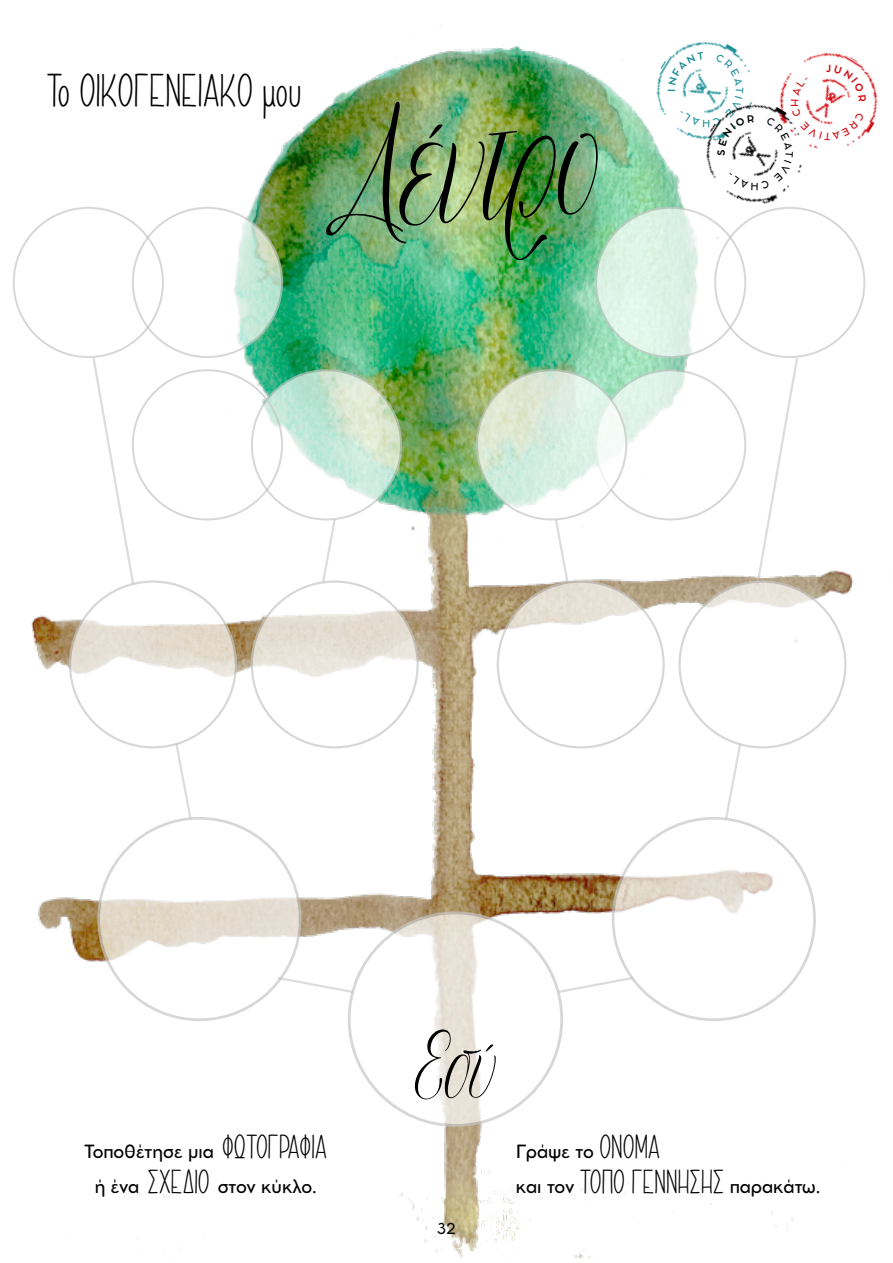
<style>
.page{position:relative;width:893px;height:1263px;background:#fff}
.page>*{position:absolute;margin:0;border:0;box-sizing:border-box;transform-origin:0 0}
.t1{font:158.85px "French Armoire";color:#000}
.t2{font:86.4px "French Armoire";color:#000}
.t3{font:700 37.35px "Juvenile";color:#000}
.t4{font:500 18px/34.5px "Cocomat Pro";color:#000}
.t5{font:500 15px "Cocomat Pro";color:#000}
.s1{font-family:"Juvenile";font-weight:700;font-size:27px}
</style>
<div class="page">
<img style="left:13px;top:45px;width:853px;height:1214px">
<svg style="left:349px;top:913px;width:213px;height:212px"></svg>
<svg style="left:99px;top:818px;width:201px;height:202px"></svg>
<svg style="left:613px;top:818px;width:201px;height:202px"></svg>
<svg style="left:70px;top:581px;width:166px;height:166px"></svg>
<svg style="left:133px;top:208px;width:149px;height:149px"></svg>
<svg style="left:596px;top:208px;width:149px;height:149px;fill:#e0f5e8"></svg>
<svg style="left:252px;top:370px;width:149px;height:149px"></svg>
<svg style="left:498px;top:581px;width:166px;height:166px"></svg>
<svg style="left:252px;top:581px;width:166px;height:166px"></svg>
<div style="left:680px;top:581px;width:165px;height:166px;background:#fff;border-radius:50%"></div>
<svg style="left:596px;top:370px;width:149px;height:149px"></svg>
<svg style="left:477px;top:370px;width:149px;height:149px"></svg>
<svg style="left:91px;top:356px;width:45px;height:230px"></svg>
<svg style="left:174px;top:742px;width:19px;height:78px"></svg>
<svg style="left:723px;top:742px;width:20px;height:78px"></svg>
<svg style="left:556px;top:975px;width:79px;height:20px"></svg>
<svg style="left:276px;top:975px;width:79px;height:20px"></svg>
<svg style="left:755px;top:356px;width:45px;height:230px"></svg>
<svg style="left:321px;top:518px;width:16px;height:66px"></svg>
<svg style="left:553px;top:518px;width:17px;height:66px"></svg>
<img style="left:636px;top:41px;width:120px;height:121px">
<img style="left:756px;top:45px;width:122px;height:89px">
<img style="left:686px;top:190px;width:141px;height:34px">
<svg style="left:668px;top:52px;width:198px;height:138px"></svg>
<h3 class="t3" style="left:46px;top:66px;width:257px">Το ΟΙΚΟΓΕΝΕΙΑΚΌ μου</h3>
<h1 class="t1" style="left:323px;top:83px;width:277px;rotate:-4deg">Δέντρο</h1>
<h2 class="t2" style="left:415px;top:1017px;width:82px">Εσύ</h2>
<p class="t4" style="left:84px;top:1134px;width:245px;text-align:center">Τοποθέτησε μια <span class="s1">ΦΩΤΟΓΡΑΦΊΑ </span>ή ένα <span class="s1">ΣΧΈΔΙΟ</span> στον κύκλο.</p>
<p class="t5" style="left:437px;top:1216px;width:20px">32</p>
<p class="t4" style="left:516px;top:1134px;width:306px">Γράψε το <span class="s1">ΌΝΟΜΑ<br></span>και τον <span class="s1">ΤΌΠΟ ΓΈΝΝΗΣΗΣ</span> παρακάτω.</p>
</div>
